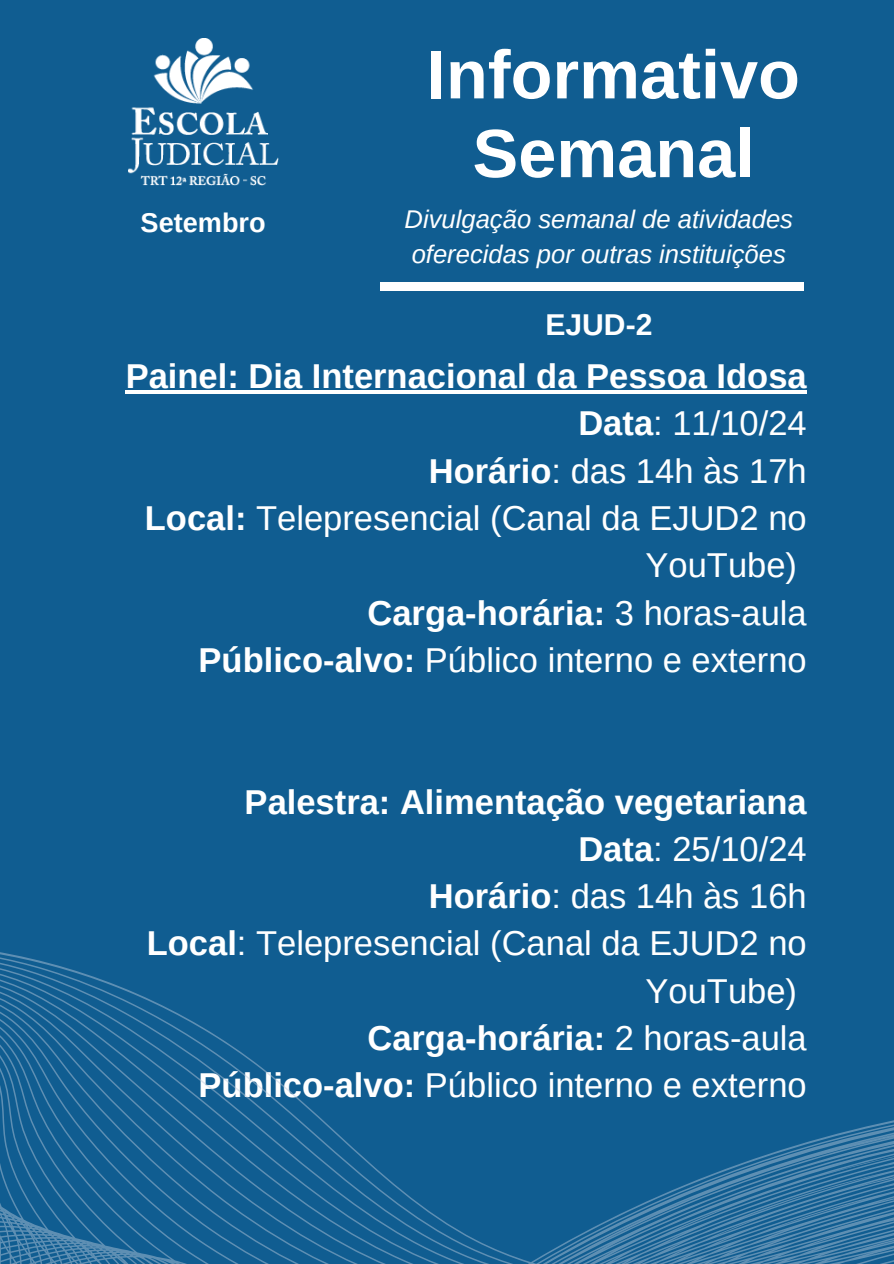
<style>
.page{position:relative;width:894px;height:1264px;background:#fff}
.page>*{position:absolute;margin:0;border:0;box-sizing:border-box;transform-origin:0 0}
.t1{font:700 68.4px/78.8px "Arimo";color:#fff;text-align:center}
.t2{font:34.5px/47.2px "Arimo";color:#fff;text-align:right}
.t3{font:700 30.15px "Arimo";color:#fff}
.t4{font:700 27.15px "Arimo";color:#fff}
.t5{font:italic 25.65px/34.8px "Arimo";color:#fff}
.s1{font-weight:700}
</style>
<div class="page">
<div style="left:0;top:0;width:893px;height:1263px;background:#105d91"></div>
<div style="left:380px;top:282px;width:423px;height:9px;background:#fff"></div>
<img style="left:128px;top:39px;width:150px;height:147px">
<hr style="left:126px;top:390px;width:680px;height:4px;background:#fff">
<svg style="left:0;top:952px;width:893px;height:311px"></svg>
<h2 class="t4" style="left:141px;top:208px;width:126px">Setembro</h2>
<h4 class="t1" style="left:427px;top:35px;width:374px">Informativo<br>Semanal</h4>
<h2 class="t5" style="left:404px;top:201px;width:390px">Divulgação semanal de atividades oferecidas por outras instituições</h2>
<p class="t3" style="left:545px;top:307px;width:108px">EJUD-2</p>
<h1 class="t2" style="left:126px;top:352px;width:682px"><span class="s1">Painel: Dia Internacional da Pessoa Idosa<br>Data</span>: 11/10/24<br><span class="s1">Horário</span>: das 14h às 17h<br><span class="s1">Local:</span> Telepresencial (Canal da EJUD2 no<br>YouTube)<br><span class="s1">Carga-horária:</span> 3 horas-aula<br><span class="s1">Público-alvo:</span> Público interno e externo</h1>
<p class="t2" style="left:147px;top:778px;width:661px"><span class="s1">Palestra: Alimentação vegetariana<br>Data</span>: 25/10/24<br><span class="s1">Horário</span>: das 14h às 16h<br><span class="s1">Local</span>: Telepresencial (Canal da EJUD2 no<br>YouTube)<br><span class="s1">Carga-horária:</span> 2 horas-aula<br><span class="s1">Público-alvo:</span> Público interno e externo</p>
</div>
